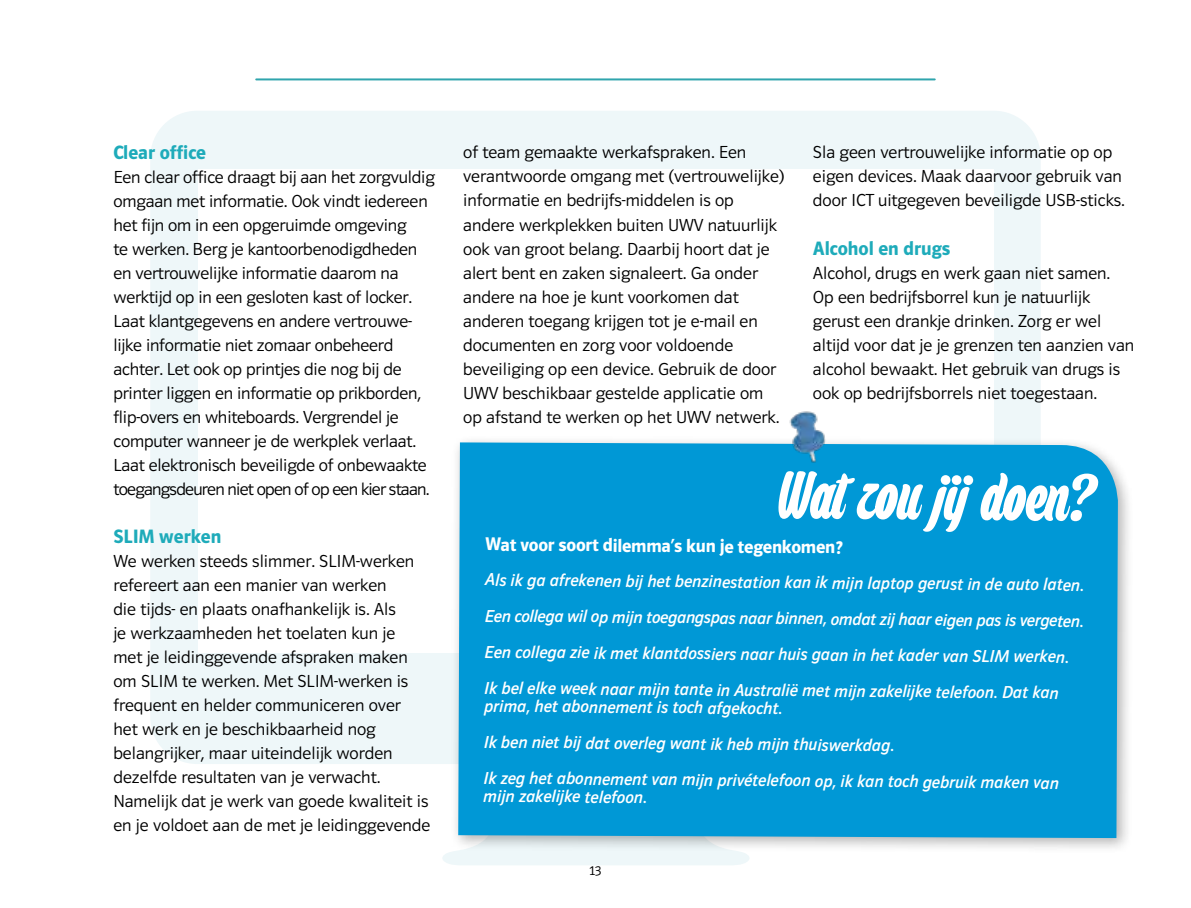
<style>
.page{position:relative;width:1191px;height:908px;background:#fff}
.page>*{position:absolute;margin:0;border:0;box-sizing:border-box;transform-origin:0 0}
.t1{font:700 20px "UWV Sans 2010";color:#1eabba}
.t2{font:700 19px "UWV Sans 2010";letter-spacing:-.02em;color:#fff}
.t3{font:300 18px/24px "UWV Sans 2010";color:#000}
.t4{font:italic 18px/36px "UWV Sans 2010";letter-spacing:-.01em;color:#fff}
.t5{font:300 14px "UWV Sans 2010";color:#000}
</style>
<div class="page">
<svg style="left:440px;top:763px;width:309px;height:102px"></svg>
<div style="left:150px;top:111px;width:890px;height:652px;background:#eef7f9;border-radius:47px"></div>
<div style="left:198px;top:169px;width:795px;height:483px;background:#fff"></div>
<div style="left:450px;top:434px;width:683px;height:419px;background:#000;opacity:.3"></div>
<svg style="left:458px;top:442px;width:660px;height:395px;background:#119ed7"></svg>
<img style="left:778px;top:411px;width:60px;height:56px">
<svg style="left:778px;top:471px;width:320px;height:60px"></svg>
<hr style="left:256px;top:78px;width:678px;height:2px;background:#2fa5ad">
<p class="t1" style="left:113px;top:141px;width:94px">Clear office</p>
<p class="t3" style="left:113px;top:165px;width:323px">Een clear office draagt bij aan het zorgvuldig omgaan met informatie. Ook vindt iedereen het fijn om in een opgeruimde omgeving<br>te werken. Berg je kantoorbenodigdheden en vertrouwelijke informatie daarom na werktijd op in een gesloten kast of locker.<br>Laat klantgegevens en andere vertrouwe&shy;lijke informatie niet zomaar onbeheerd achter. Let ook op printjes die nog bij de printer liggen en informatie op prikborden, flip-overs en whiteboards. Vergrendel je computer wanneer je de werkplek verlaat.<br>Laat elektronisch beveiligde of onbewaakte toegangsdeuren niet open of op een kier staan.</p>
<p class="t1" style="left:113px;top:525px;width:109px">SLIM werken</p>
<p class="t3" style="left:113px;top:549px;width:318px">We werken steeds slimmer. SLIM-werken refereert aan een manier van werken<br>die tijds- en plaats onafhankelijk is. Als<br>je werkzaamheden het toelaten kun je<br>met je leidinggevende afspraken maken om SLIM te werken. Met SLIM-werken is frequent en helder communiceren over<br>het werk en je beschikbaarheid nog belangrijker, maar uiteindelijk worden dezelfde resultaten van je verwacht.<br>Namelijk dat je werk van goede kwaliteit is en je voldoet aan de met je leidinggevende</p>
<p class="t3" style="left:463px;top:141px;width:323px">of team gemaakte werkafspraken. Een verantwoorde omgang met (vertrouwelijke) informatie en bedrijfs---middelen is op andere werkplekken buiten UWV natuurlijk ook van groot belang. Daarbij hoort dat je alert bent en zaken signaleert. Ga onder andere na hoe je kunt voorkomen dat anderen toegang krijgen tot je e-mail en documenten en zorg voor voldoende beveiliging op een device. Gebruik de door UWV beschikbaar gestelde applicatie om op afstand te werken op het UWV netwerk.</p>
<p class="t3" style="left:813px;top:140px;width:313px">Sla geen vertrouwelijke informatie op op eigen devices. Maak daarvoor gebruik van door ICT uitgegeven beveiligde USB-sticks.</p>
<p class="t1" style="left:813px;top:237px;width:139px">Alcohol en drugs</p>
<p class="t3" style="left:813px;top:261px;width:323px">Alcohol, drugs en werk gaan niet samen.<br>Op een bedrijfsborrel kun je natuurlijk gerust een drankje drinken. Zorg er wel altijd voor dat je je grenzen ten aanzien van alcohol bewaakt. Het gebruik van drugs is ook op bedrijfsborrels niet toegestaan.</p>
<p class="t2" style="left:485px;top:535px;width:358px">Wat voor soort dilemma’s kun je tegenkomen?</p>
<p class="t4" style="left:484px;top:564px;width:601px">Als ik ga afrekenen bij het benzinestation kan ik mijn laptop gerust in de auto laten.<br>Een collega wil op mijn toegangspas naar binnen, omdat zij haar eigen pas is vergeten.<br>Een collega zie ik met klantdossiers naar huis gaan in het kader van SLIM werken.<br>Ik bel elke week naar mijn tante in Australië met mijn zakelijke telefoon. Dat kan</p>
<p class="t4" style="left:483px;top:688px;width:577px;line-height:36.6px">prima, het abonnement is toch afgekocht.<br>Ik ben niet bij dat overleg want ik heb mijn thuiswerkdag.<br>Ik zeg het abonnement van mijn privételefoon op, ik kan toch gebruik maken van</p>
<p class="t4" style="left:483px;top:778px;width:165px">mijn zakelijke telefoon.</p>
<p class="t5" style="left:589px;top:862px;width:13px">13</p>
</div>
